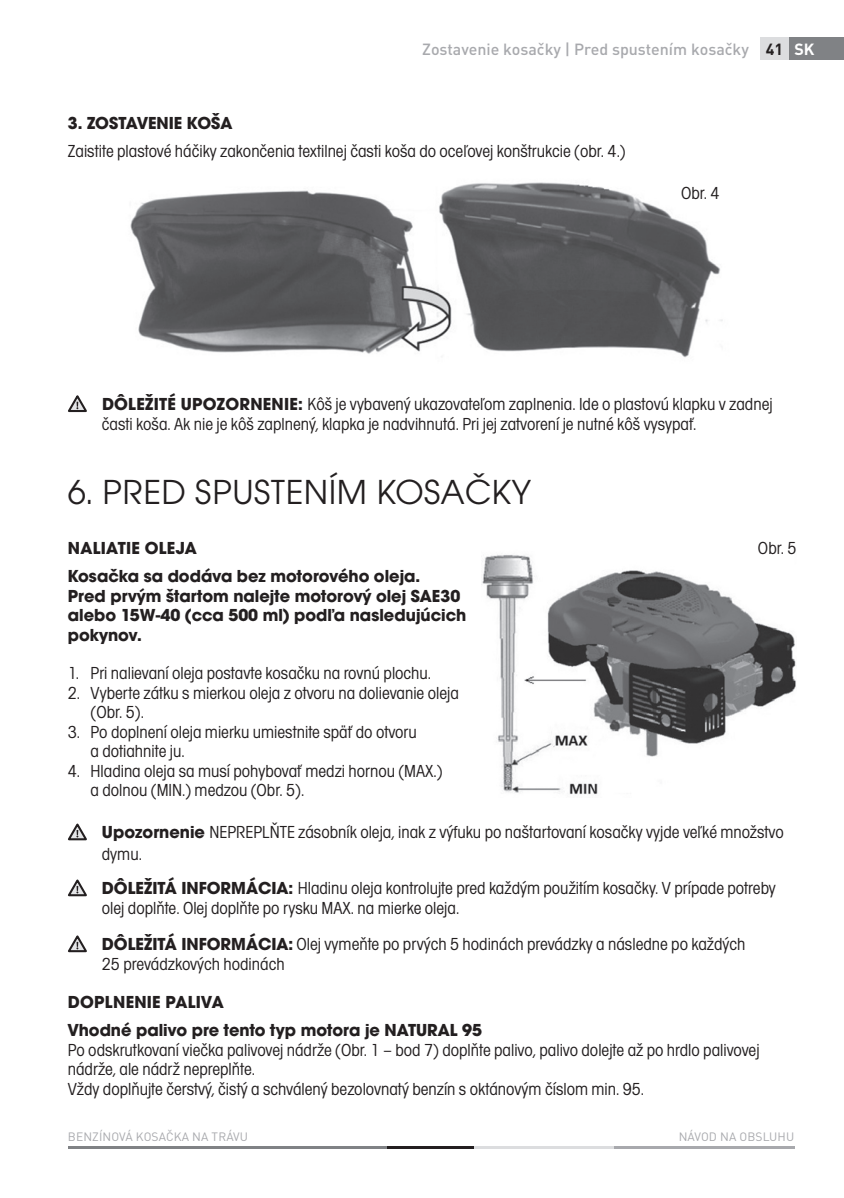
<style>
.page{position:relative;width:844px;height:1198px;background:#fff}
.page>*{position:absolute;margin:0;border:0;box-sizing:border-box;transform-origin:0 0}
.t1{font:36px "Avant Gar Got Itc TOT Boo";letter-spacing:.015em;color:#231f20}
.t2{font:18px/19.4px "Avant Gar Got Itc TOT Boo Con";color:#231f20}
.t3{font:700 18px/28px "Avant Gar Got Itc TOT";color:#231f20}
.t4{font:500 16px "DIN Pro";color:#a8a9ad}
.t5{font:700 16px "DIN Pro";color:#fff}
.t6{font:700 16px "DIN Pro";color:#231f20}
.t7{font:12px "DIN Pro";letter-spacing:.01em;color:#a8a9ad}
.s1{font-family:"Avant Gar Got Itc TOT";font-weight:700}
</style>
<div class="page">
<hr style="left:612px;top:1146px;width:181px;height:3px;background:#a8a9ad">
<hr style="left:474px;top:1146px;width:139px;height:3px;background:#dcdddf">
<hr style="left:68px;top:1146px;width:319px;height:3px;background:#808285">
<hr style="left:387px;top:1146px;width:87px;height:3px;background:#231f20">
<div style="left:788px;top:37px;width:55px;height:23px;background:#808285"></div>
<div style="left:759px;top:37px;width:29px;height:23px;background:#dcdddf"></div>
<img style="left:130px;top:182px;width:593px;height:176px">
<svg style="left:68px;top:395px;width:19px;height:17px"></svg>
<svg style="left:68px;top:823px;width:19px;height:17px"></svg>
<svg style="left:68px;top:879px;width:19px;height:17px"></svg>
<svg style="left:68px;top:935px;width:19px;height:17px"></svg>
<img style="left:481px;top:554px;width:314px;height:241px">
<p class="t4" style="left:422px;top:39px;width:328px">Zostavenie kosačky | Pred spustením kosačky</p>
<p class="t6" style="left:765px;top:38px;width:19px">41</p>
<p class="t5" style="left:794px;top:38px;width:22px">SK</p>
<p class="t3" style="left:68px;top:109px;width:166px">3. ZOSTAVENIE KOŠA</p>
<p class="t2" style="left:68px;top:141px;width:559px">Zaistite plastové háčiky zakončenia textilnej časti koša do oceľovej konštrukcie (obr. 4.)</p>
<p class="t2" style="left:680px;top:184px;width:40px">Obr. 4</p>
<p class="t2" style="left:102px;top:394px;width:672px"><span class="s1">DÔLEŽITÉ UPOZORNENIE:</span> Kôš je vybavený ukazovateľom zaplnenia. Ide o plastovú klapku v zadnej časti koša. Ak nie je kôš zaplnený, klapka je nadvihnutá. Pri jej zatvorení je nutné kôš vysypať.</p>
<h1 class="t1" style="left:68px;top:471px;width:464px">6. PRED SPUSTENÍM KOSAČKY</h1>
<p class="t3" style="left:68px;top:534px;width:354px">NALIATIE OLEJA<br>Kosačka sa dodáva bez motorového oleja.</p>
<p class="t3" style="left:68px;top:586px;width:399px;line-height:19.4px">Pred prvým štartom nalejte motorový olej SAE30 alebo 15W-40 (cca 500 ml) podľa nasledujúcich pokynov.</p>
<p class="t2" style="left:68px;top:664px;width:364px">1. Pri nalievaní oleja postavte kosačku na rovnú plochu.</p>
<p class="t2" style="left:90px;top:683px;width:369px;text-indent:-23px">2. Vyberte zátku s mierkou oleja z otvoru na dolievanie oleja (Obr. 5).</p>
<p class="t2" style="left:90px;top:722px;width:327px;text-indent:-23px">3. Po doplnení oleja mierku umiestnite späť do otvoru a dotiahnite ju.</p>
<p class="t2" style="left:90px;top:761px;width:353px;text-indent:-23px">4. Hladina oleja sa musí pohybovať medzi hornou (MAX.) a dolnou (MIN.) medzou (Obr. 5).</p>
<p class="t2" style="left:102px;top:821px;width:683px;line-height:21.6px"><span class="s1">Upozornenie</span> NEPREPLŇTE zásobník oleja, inak z výfuku po naštartovaní kosačky vyjde veľké množstvo dymu.</p>
<p class="t2" style="left:102px;top:879px;width:675px"><span class="s1">DÔLEŽITÁ INFORMÁCIA:</span> Hladinu oleja kontrolujte pred každým použitím kosačky. V prípade potreby olej doplňte. Olej doplňte po rysku MAX. na mierke oleja.</p>
<p class="t2" style="left:102px;top:934px;width:644px"><span class="s1">DÔLEŽITÁ INFORMÁCIA:</span> Olej vymeňte po prvých 5 hodinách prevádzky a následne po každých<br>25 prevádzkových hodinách</p>
<p class="t3" style="left:68px;top:988px;width:415px">DOPLNENIE PALIVA<br>Vhodné palivo pre tento typ motora je NATURAL 95</p>
<p class="t2" style="left:68px;top:1040px;width:693px">Po odskrutkovaní viečka palivovej nádrže (Obr. 1 – bod 7) doplňte palivo, palivo dolejte až po hrdlo palivovej nádrže, ale nádrž nepreplňte.<br>Vždy doplňujte čerstvý, čistý a schválený bezolovnatý benzín s oktánovým číslom min. 95.</p>
<p class="t2" style="left:757px;top:539px;width:40px">Obr. 5</p>
<p class="t7" style="left:68px;top:1126px;width:181px">BENZÍNOVÁ KOSAČKA NA TRÁVU</p>
<p class="t7" style="left:678px;top:1126px;width:117px">NÁVOD NA OBSLUHU</p>
</div>
